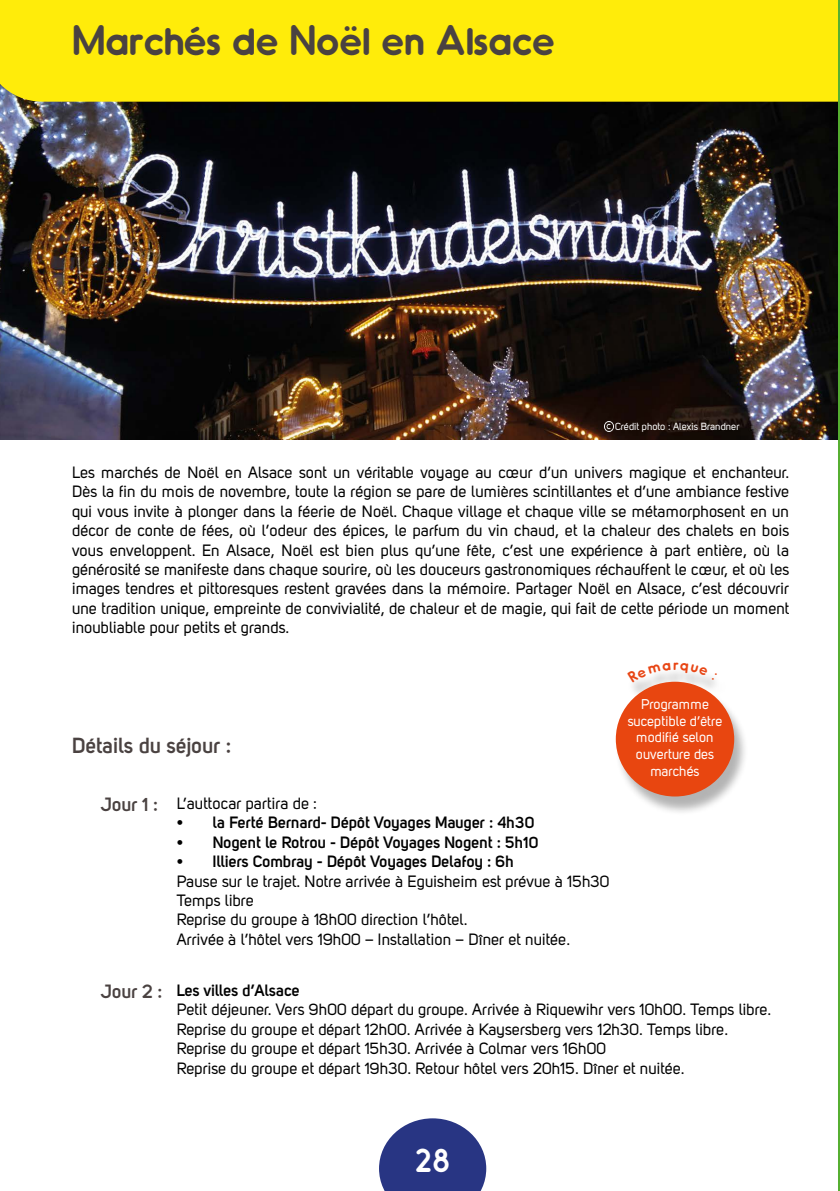
<style>
.page{position:relative;width:840px;height:1191px;background:#fff}
.page>*{position:absolute;margin:0;border:0;box-sizing:border-box;transform-origin:0 0}
.t1{font:600 40.6px "Oduda";color:#4a4241}
.t2{font:600 31.2px "Oduda";color:#fff}
.t3{font:700 21.6px "Uni Sans Semi";color:#4a4241}
.t4{font:700 19px "Uni Sans Semi";color:#4a4241}
.t5{font:16.2px/19.4px "Uni Sans Regular";color:#000}
.t6{font:700 16.2px "Uni Sans Semi";color:#000}
.t7{font:14px/16.8px "Uni Sans Regular";color:#fff;text-align:center}
.t8{font:10.2px "Uni Sans Regular";color:#fff}
</style>
<div class="page">
<img style="left:0;top:102px;width:837px;height:338px">
<svg style="left:379px;top:1118px;width:108px;height:73px"></svg>
<div style="left:0;top:0;width:837px;height:102px;background:#ffec0a"></div>
<div style="left:614px;top:666px;width:134px;height:150px;background:#000;opacity:.3"></div>
<div style="left:615px;top:681px;width:118px;height:115px;background:#e84610;border-radius:50%"></div>
<svg style="left:603px;top:422px;width:10px;height:9px"></svg>
<hr style="left:837px;top:0;width:2px;height:1191px;background:#56af31">
<svg style="left:627px;top:666px;width:89px;height:17px"></svg>
<h1 class="t1" style="left:72px;top:14px;width:484px">Marchés de Noel en Alsace</h1>
<h1 class="t1" style="left:343px;top:-10px;width:15px">..</h1>
<p class="t8" style="left:614px;top:420px;width:126px">Crédit photo : Alexis Brandner</p>
<p class="t5" style="left:72px;top:462px;width:718px;text-align:justify">Les marchés de Noël en Alsace sont un véritable voyage au cœur d’un univers magique et enchanteur.<br>Dès la fin du mois de novembre, toute la région se pare de lumières scintillantes et d’une ambiance festive qui vous invite à plonger dans la féerie de Noël. Chaque village et chaque ville se métamorphosent en un décor de conte de fées, où l’odeur des épices, le parfum du vin chaud, et la chaleur des chalets en bois vous enveloppent. En Alsace, Noël est bien plus qu’une fête, c’est une expérience à part entière, où la générosité se manifeste dans chaque sourire, où les douceurs gastronomiques réchauffent le cœur, et où les images tendres et pittoresques restent gravées dans la mémoire. Partager Noël en Alsace, c’est découvrir une tradition unique, empreinte de convivialité, de chaleur et de magie, qui fait de cette période un moment inoubliable pour petits et grands.</p>
<h3 class="t3" style="left:72px;top:732px;width:160px">Détails du séjour :</h3>
<p class="t7" style="left:627px;top:695px;width:96px">Programme suceptible d’être modifié selon ouverture des marchés</p>
<p class="t4" style="left:101px;top:792px;width:59px">Jour 1 :</p>
<p class="t4" style="left:101px;top:980px;width:63px">Jour 2 :</p>
<p class="t5" style="left:177px;top:793px;width:142px">L’auttocar partira de :</p>
<p class="t6" style="left:177px;top:812px;width:359px">• la Ferté Bernard- Dépôt Voyages Mauger : 4h30</p>
<p class="t6" style="left:177px;top:832px;width:363px">• Nogent le Rotrou - Dépôt Voyages Nogent : 5h10</p>
<p class="t6" style="left:177px;top:851px;width:338px">• Illiers Combray - Dépôt Voyages Delafoy : 6h</p>
<p class="t5" style="left:177px;top:871px;width:434px">Pause sur le trajet. Notre arrivée à Eguisheim est prévue à 15h30<br>Temps libre<br>Reprise du groupe à 18h00 direction l’hôtel.<br>Arrivée à l’hôtel vers 19h00 – Installation – Dîner et nuitée.</p>
<p class="t6" style="left:177px;top:980px;width:125px">Les villes d’Alsace</p>
<p class="t5" style="left:177px;top:999px;width:595px">Petit déjeuner. Vers 9h00 départ du groupe. Arrivée à Riquewihr vers 10h00. Temps libre.<br>Reprise du groupe et départ 12h00. Arrivée à Kaysersberg vers 12h30. Temps libre.<br>Reprise du groupe et départ 15h30. Arrivée à Colmar vers 16h00<br>Reprise du groupe et départ 19h30. Retour hôtel vers 20h15. Dîner et nuitée.</p>
<h2 class="t2" style="left:414px;top:1141px;width:37px">28</h2>
</div>
